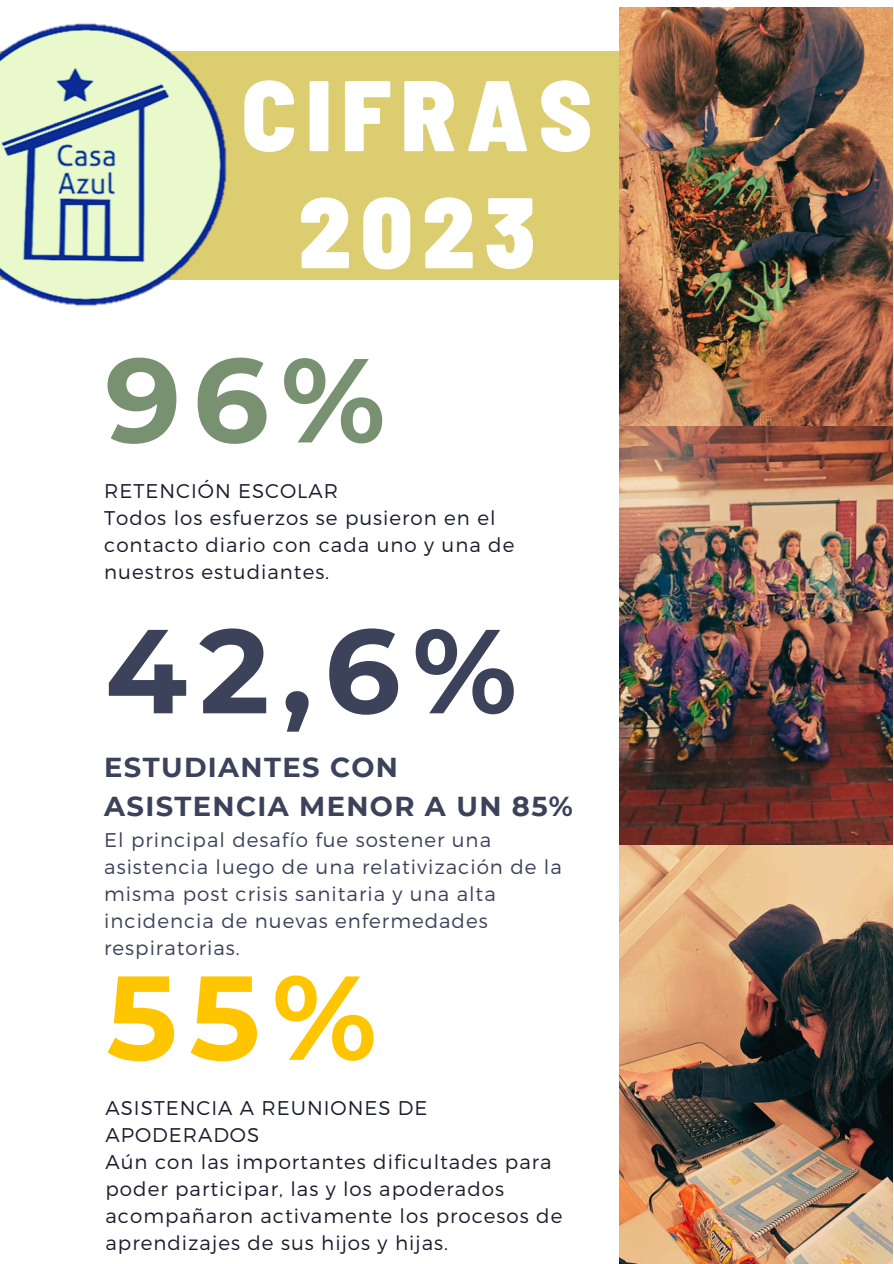
<style>
.page{position:relative;width:894px;height:1264px;background:#fff}
.page>*{position:absolute;margin:0;border:0;box-sizing:border-box;transform-origin:0 0}
.t1{font:700 119.1px "Montserrat";color:#3c425a}
.t2{font:700 119.1px "Montserrat";color:#789171}
.t3{font:700 119.1px "Montserrat";color:#ffc500}
.t4{font:900 semi-condensed 100.05px/117px "Barlow";letter-spacing:.1em;color:#fff;text-align:center}
.t5{font:700 27.3px/39.3px "Montserrat";letter-spacing:.05em;color:#3c425a}
.t6{font:300 19.8px/27px "Montserrat";letter-spacing:.05em;color:#191d2d}
.t7{font:300 19.8px/27px "Montserrat";letter-spacing:.05em;color:#3c425a}
</style>
<div class="page">
<div style="left:0;top:52px;width:756px;height:227px;background:#dcce70"></div>
<img style="left:0;top:23px;width:238px;height:283px">
<img style="left:619px;top:7px;width:273px;height:1256px">
<p class="t4" style="left:242px;top:53px;width:351px">CIFRAS<br>2023</p>
<h2 class="t2" style="left:105px;top:327px;width:282px">96%</h2>
<h1 class="t6" style="left:104px;top:476px;width:235px">RETENCIÓN ESCOLAR</h1>
<p class="t6" style="left:104px;top:503px;width:411px">Todos los esfuerzos se pusieron en el contacto diario con cada uno y una de nuestros estudiantes.</p>
<p class="t1" style="left:105px;top:598px;width:413px">42,6%</p>
<h1 class="t5" style="left:104px;top:747px;width:470px">ESTUDIANTES CON<br>ASISTENCIA MENOR A UN 85%</h1>
<p class="t7" style="left:104px;top:825px;width:459px">El principal desafío fue sostener una asistencia luego de una relativización de la misma post crisis sanitaria y una alta incidencia de nuevas enfermedades respiratorias.</p>
<p class="t3" style="left:106px;top:944px;width:272px">55%</p>
<h1 class="t6" style="left:105px;top:1093px;width:323px">ASISTENCIA A REUNIONES DE<br>APODERADOS</h1>
<p class="t6" style="left:105px;top:1147px;width:458px">Aún con las importantes dificultades para poder participar, las y los apoderados acompañaron activamente los procesos de aprendizajes de sus hijos y hijas.</p>
</div>
